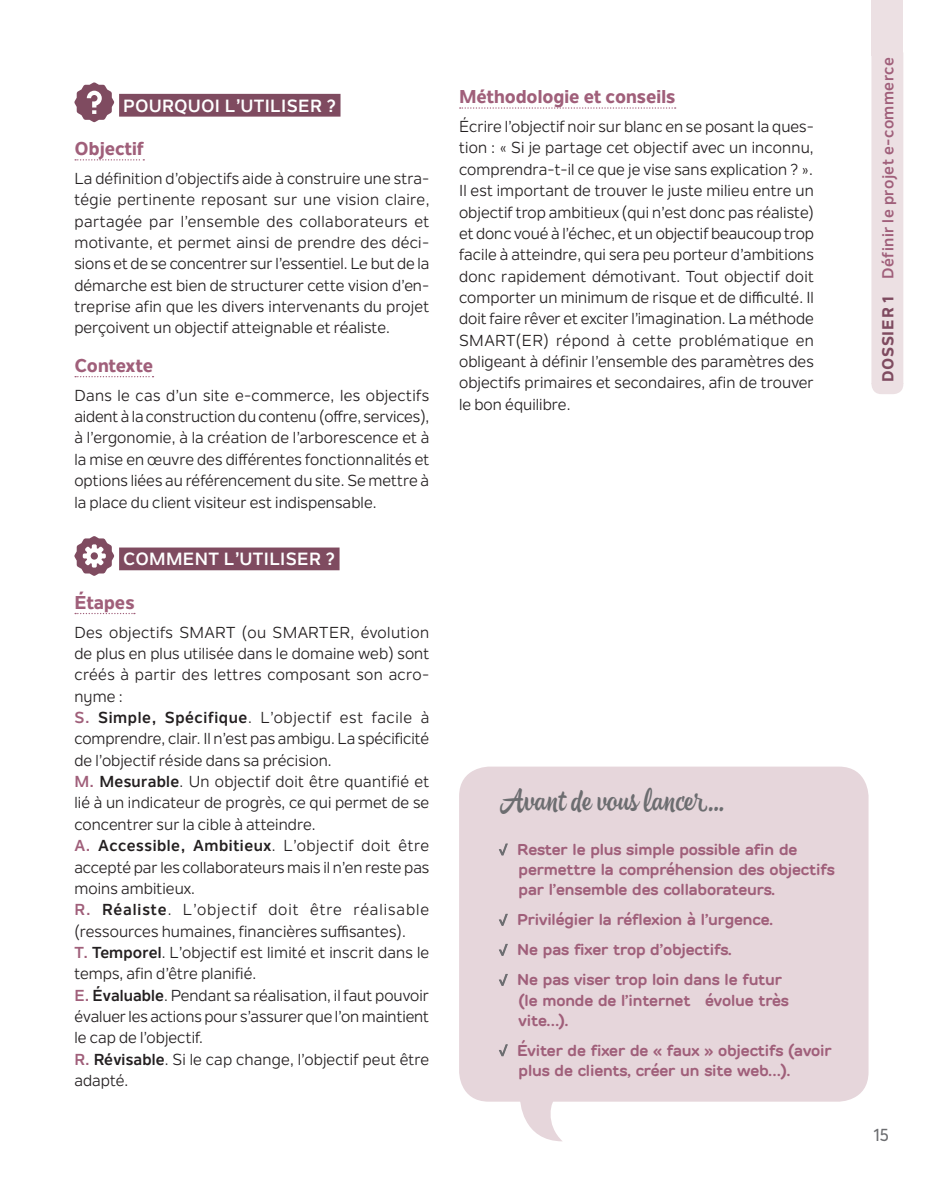
<style>
.page{position:relative;width:943px;height:1191px;background:#fff}
.page>*{position:absolute;margin:0;border:0;box-sizing:border-box;transform-origin:0 0}
.Encadre_Titre_OK{font:31.5px "Hollie Script Pro";letter-spacing:-.02em;color:#6c6d70}
.Outil_Titre_Niveau_2{font:800 18.38px "Nolan Next";color:#a05f7a}
.Outil_Titre_Niveau_1{font:700 17.5px "Nolan Next";letter-spacing:.02em;color:#fff}
.t1{font:500 17.5px "Nolan Next";color:#6c6d70}
.Texte_Courant_OK{font:15.75px/21.3px "Nolan Next";letter-spacing:.005em;color:#231f20;text-align:justify}
.t2{font:700 15.75px/20.1px "TT Rounds";letter-spacing:-.01em;color:#a05f7a}
.t3{font:700 15.75px "Nolan Next";letter-spacing:.03em;color:#a05f7a}
.s1{font-weight:700;color:#a05f7a}
.s2{font-weight:700}
.s3{font-family:"Interstate";font-weight:300;color:#6c6d70}
.s4{color:#6c6d70}
.s5{font-weight:800;color:#7f4b60}
</style>
<div class="page">
<div style="left:871px;top:52px;width:32px;height:332px;background:#ece0e3"></div>
<svg style="left:871px;top:384px;width:32px;height:10px"></svg>
<svg style="left:519px;top:1101px;width:43px;height:40px"></svg>
<div style="left:871px;top:0;width:32px;height:56px;background:#ece0e3"></div>
<div style="left:119px;top:94px;width:221px;height:23px;background:#7f4b60"></div>
<svg style="left:75px;top:159px;width:69px;height:1px"></svg>
<svg style="left:75px;top:376px;width:78px;height:1px"></svg>
<div style="left:119px;top:547px;width:220px;height:23px;background:#7f4b60"></div>
<svg style="left:75px;top:613px;width:60px;height:1px"></svg>
<svg style="left:74px;top:82px;width:40px;height:40px"></svg>
<svg style="left:74px;top:536px;width:40px;height:40px"></svg>
<svg style="left:460px;top:107px;width:215px;height:2px"></svg>
<div style="left:459px;top:766px;width:409px;height:335px;background:#e6d6db;border-radius:30px"></div>
<svg style="left:499px;top:843px;width:9px;height:13px"></svg>
<svg style="left:499px;top:913px;width:9px;height:13px"></svg>
<svg style="left:499px;top:943px;width:9px;height:13px"></svg>
<svg style="left:499px;top:974px;width:9px;height:12px"></svg>
<svg style="left:499px;top:1044px;width:9px;height:12px"></svg>
<p class="Outil_Titre_Niveau_1" style="left:123px;top:95px;width:214px">POURQUOI L’UTILISER ?</p>
<p class="Outil_Titre_Niveau_2" style="left:74px;top:137px;width:71px">Objectif</p>
<p class="Texte_Courant_OK" style="left:74px;top:168px;width:356px">La définition d’objectifs aide à construire une stra&shy;tégie pertinente reposant sur une vision claire, partagée par l’ensemble des collaborateurs et motivante, et permet ainsi de prendre des déci&shy;sions et de se concentrer sur l’essentiel. Le but de la démarche est bien de structurer cette vision d’en&shy;treprise afin que les divers intervenants du projet perçoivent un objectif atteignable et réaliste.</p>
<p class="Outil_Titre_Niveau_2" style="left:74px;top:354px;width:80px">Contexte</p>
<p class="Texte_Courant_OK" style="left:74px;top:384px;width:356px">Dans le cas d’un site e-commerce, les objectifs aident à la construction du contenu (offre, services), à l’ergonomie, à la création de l’arborescence et à la mise en œuvre des différentes fonctionnalités et options liées au référencement du site. Se mettre à la place du client visiteur est indispensable.</p>
<p class="Outil_Titre_Niveau_1" style="left:123px;top:548px;width:213px">COMMENT L’UTILISER ?</p>
<p class="Outil_Titre_Niveau_2" style="left:74px;top:591px;width:62px">Étapes</p>
<p class="Texte_Courant_OK" style="left:74px;top:621px;width:356px">Des objectifs SMART (ou SMARTER, évolution de plus en plus utilisée dans le domaine web) sont créés à partir des lettres composant son acro&shy;nyme :</p>
<p class="Texte_Courant_OK" style="left:74px;top:707px;width:356px"><span class="s1">S.</span> <span class="s2">Simple, Spécifique</span>. L’objectif est facile à comprendre, clair. Il n’est pas ambigu. La spécificité de l’objectif réside dans sa précision.</p>
<p class="Texte_Courant_OK" style="left:74px;top:771px;width:356px"><span class="s1">M.</span> <span class="s2">Mesurable</span>. Un objectif doit être quantifié et lié à un indicateur de progrès, ce qui permet de se concentrer sur la cible à atteindre.</p>
<p class="Texte_Courant_OK" style="left:74px;top:835px;width:356px"><span class="s1">A.</span> <span class="s2">Accessible, Ambitieux</span>. L’objectif doit être accepté par les collaborateurs mais il n’en reste pas moins ambitieux.</p>
<p class="Texte_Courant_OK" style="left:74px;top:899px;width:356px"><span class="s1">R.</span> <span class="s2">Réaliste</span>. L’objectif doit être réalisable (ressources humaines, financières suffisantes).</p>
<p class="Texte_Courant_OK" style="left:74px;top:941px;width:356px"><span class="s1">T.</span> <span class="s2">Temporel</span>. L’objectif est limité et inscrit dans le temps, afin d’être planifié.</p>
<p class="Texte_Courant_OK" style="left:74px;top:984px;width:356px"><span class="s1">E.</span> <span class="s2">Évaluable</span>. Pendant sa réalisation, il faut pouvoir évaluer les actions pour s’assurer que l’on maintient le cap de l’objectif.</p>
<p class="Texte_Courant_OK" style="left:74px;top:1048px;width:356px"><span class="s1">R.</span> <span class="s2">Révisable</span>. Si le cap change, l’objectif peut être adapté.</p>
<p class="Outil_Titre_Niveau_2" style="left:459px;top:85px;width:218px">Méthodologie et conseils</p>
<p class="Texte_Courant_OK" style="left:459px;top:116px;width:356px">Écrire l’objectif noir sur blanc en se posant la ques&shy;tion : « Si je partage cet objectif avec un inconnu, comprendra-t-il ce que je vise sans explication ? ».</p>
<p class="Texte_Courant_OK" style="left:459px;top:180px;width:356px">Il est important de trouver le juste milieu entre un objectif trop ambitieux (qui n’est donc pas réaliste) et donc voué à l’échec, et un objectif beaucoup trop facile à atteindre, qui sera peu porteur d’ambitions donc rapidement démotivant. Tout objectif doit comporter un minimum de risque et de difficulté. Il doit faire rêver et exciter l’imagination. La méthode SMART(ER) répond à cette problématique en obligeant à définir l’ensemble des paramètres des objectifs primaires et secondaires, afin de trouver le bon équilibre.</p>
<p class="Encadre_Titre_OK" style="left:500px;top:780px;width:227px">Avant devous lancer…</p>
<p class="t2" style="left:518px;top:839px;width:317px;text-indent:-20px"><span class="s3">√</span><span class="s4">√</span> Rester le plus simple possible afin de permettre la compréhension des objectifs par l’ensemble des collaborateurs.</p>
<p class="t2" style="left:499px;top:909px;width:275px"><span class="s3">√</span><span class="s4">√</span> Privilégier la réflexion à l’urgence.</p>
<p class="t2" style="left:499px;top:939px;width:234px"><span class="s3">√</span><span class="s4">√</span> Ne pas fixer trop d’objectifs.</p>
<p class="t2" style="left:518px;top:969px;width:272px;text-indent:-20px"><span class="s3">√</span><span class="s4">√</span> Ne pas viser trop loin dans le futur (le monde de l’internet évolue très vite…).</p>
<p class="t2" style="left:518px;top:1040px;width:314px;text-indent:-20px"><span class="s3">√</span><span class="s4">√</span> Éviter de fixer de « faux » objectifs (avoir plus de clients, créer un site web…).</p>
<p class="t3" style="left:878px;top:382px;width:326px;rotate:-90deg"><span class="s5">DOSSIER 1</span> Définir le projet e-commerce</p>
<p class="t1" style="left:873px;top:1124px;width:17px">15</p>
</div>
